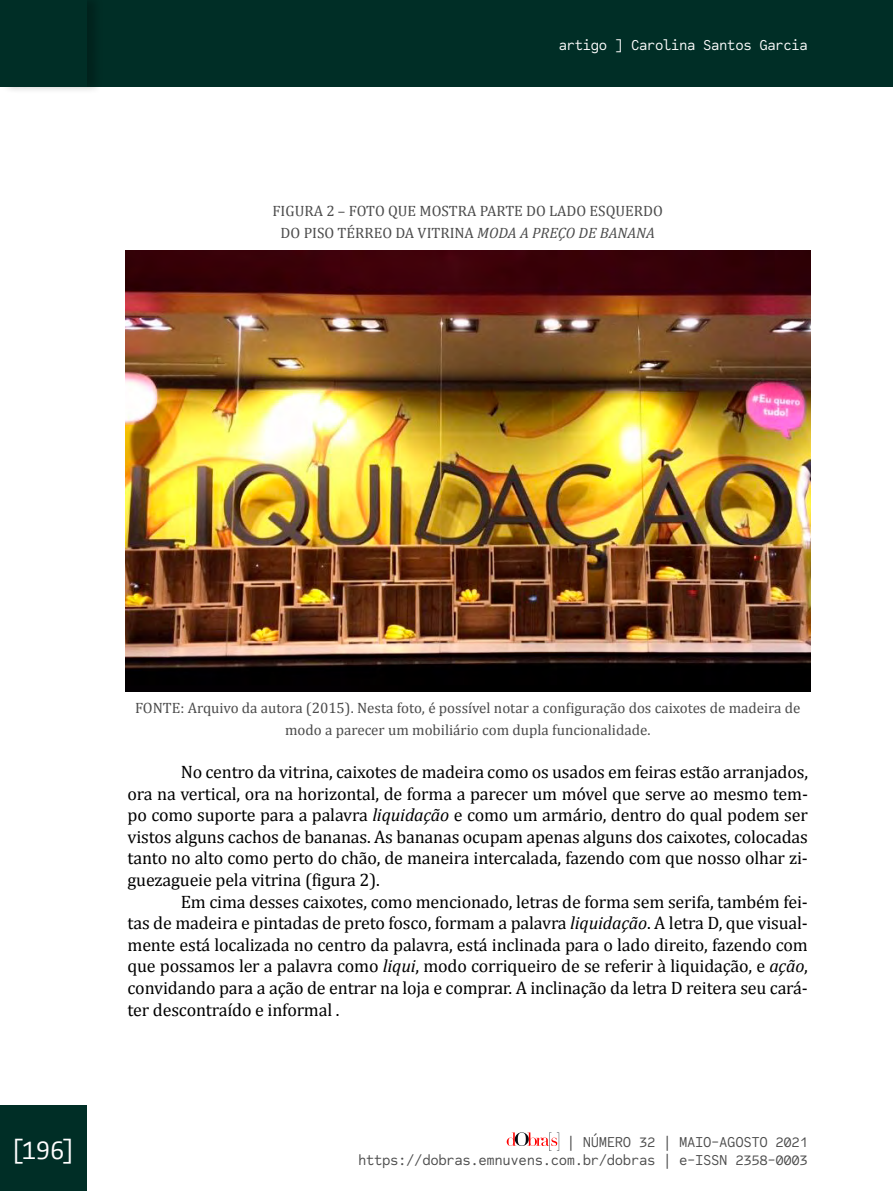
<style>
.page{position:relative;width:893px;height:1191px;background:#fff}
.page>*{position:absolute;margin:0;border:0;box-sizing:border-box;transform-origin:0 0}
.t1{font:27px "Camingo Code";color:#fff}
.t2{font:18px/21.6px "Cambria";letter-spacing:-.01em;color:#000;text-align:justify}
.t3{font:15px/21.6px "Cambria";color:#4b4b4b;text-align:center}
.t4{font:15px/18px "Code Saver";letter-spacing:-.025em;color:#4b4b4b;text-align:right}
.t5{font:15px "Code Saver";letter-spacing:-.025em;color:#fff}
.s1{font-style:italic}
</style>
<div class="page">
<div style="left:0;top:1106px;width:86px;height:85px;background:#002e26"></div>
<svg style="left:507px;top:1132px;width:52px;height:18px"></svg>
<div style="left:0;top:0;width:893px;height:86px;background:#002e26"></div>
<div style="left:0;top:0;width:103px;height:95px;background:#000;opacity:.25"></div>
<div style="left:0;top:0;width:86px;height:86px;background:#002e26"></div>
<img style="left:125px;top:251px;width:685px;height:440px">
<p class="t5" style="left:559px;top:36px;width:251px">artigo ] Carolina Santos Garcia</p>
<p class="t3" style="left:273px;top:200px;width:392px">FIGURA 2 – FOTO QUE MOSTRA PARTE DO LADO ESQUERDO<br>DO PISO TÉRREO DA VITRINA <span class="s1">MODA A PREÇO DE BANANA</span></p>
<p class="t3" style="left:135px;top:697px;width:667px">FONTE: Arquivo da autora (2015). Nesta foto, é possível notar a configuração dos caixotes de madeira de modo a parecer um mobiliário com dupla funcionalidade.</p>
<p class="t2" style="left:128px;top:761px;width:682px;text-indent:53px">No centro da vitrina, caixotes de madeira como os usados em feiras estão arranjados, ora na vertical, ora na horizontal, de forma a parecer um móvel que serve ao mesmo tem&shy;po como suporte para a palavra <span class="s1">liquidação</span> e como um armário, dentro do qual podem ser vistos alguns cachos de bananas. As bananas ocupam apenas alguns dos caixotes, colocadas tanto no alto como perto do chão, de maneira intercalada, fazendo com que nosso olhar zi&shy;guezagueie pela vitrina (figura 2).</p>
<p class="t2" style="left:128px;top:890px;width:682px;text-indent:53px">Em cima desses caixotes, como mencionado, letras de forma sem serifa, também fei&shy;tas de madeira e pintadas de preto fosco, formam a palavra <span class="s1">liquidação</span>. A letra D, que visual&shy;mente está localizada no centro da palavra, está inclinada para o lado direito, fazendo com que possamos ler a palavra como <span class="s1">liqui</span>, modo corriqueiro de se referir à liquidação, e <span class="s1">ação</span>, convidando para a ação de entrar na loja e comprar. A inclinação da letra D reitera seu cará&shy;ter descontraído e informal .</p>
<h1 class="t1" style="left:11px;top:1130px;width:66px">[196]</h1>
<p class="t4" style="left:358px;top:1132px;width:451px">| NÚMERO 32 | MAIO-AGOSTO 2021 https://dobras.emnuvens.com.br/dobras | e-ISSN 2358-0003</p>
</div>
